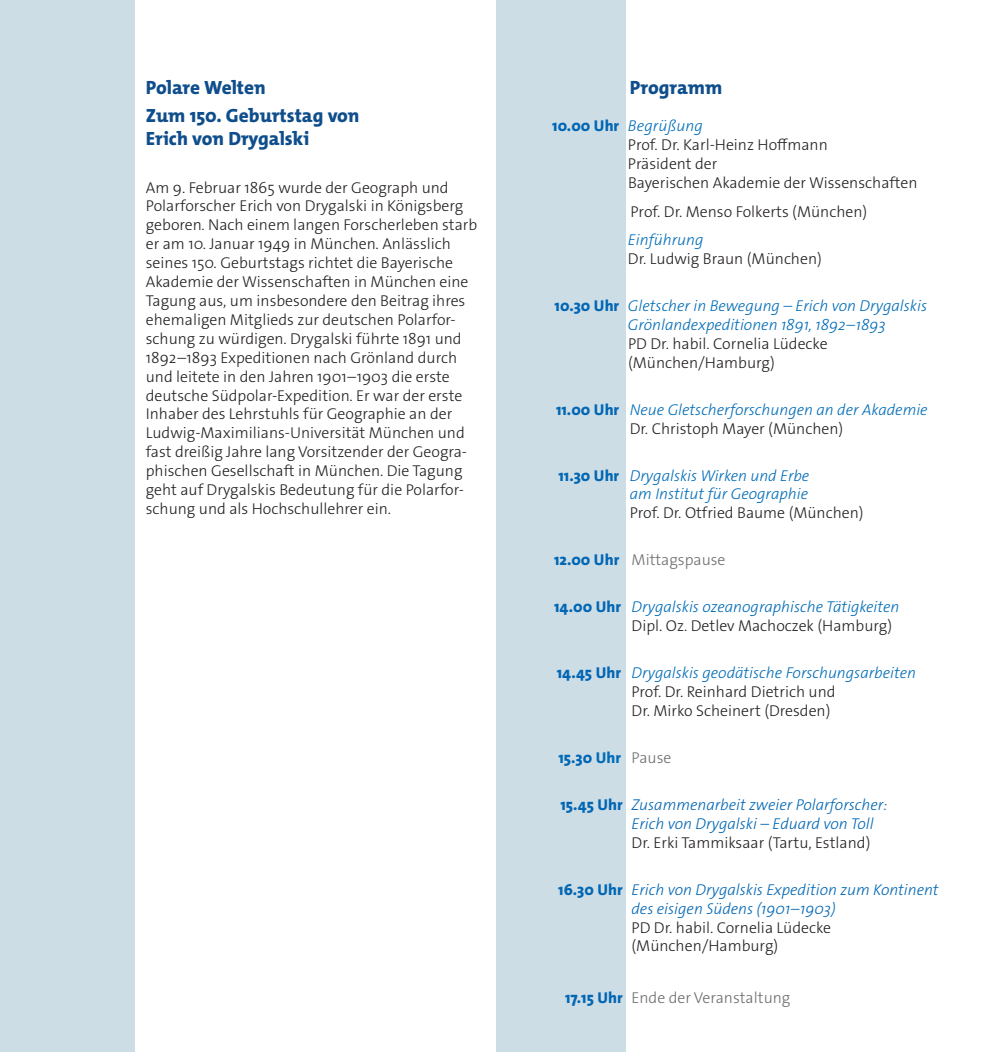
<style>
.page{position:relative;width:993px;height:1052px;background:#fff}
.page>*{position:absolute;margin:0;border:0;box-sizing:border-box;transform-origin:0 0}
.t1{font:800 19.25px/28px "The Mix Os F";color:#0f4e8c}
.t2{font:300 15.75px/18.9px "The Sans Os F";color:#231f20}
.t3{font:italic 300 15.75px/18.9px "The Sans Os F";color:#006cb7}
.t4{font:italic 300 15.75px/18.9px "The Sans Os F";color:#0166b3}
.t5{font:300 15.75px "The Sans Os F";color:#6c6d70}
.s1{font-weight:800;color:#0166b3}
.s2{font-style:italic;color:#006cb7}
.s3{font-weight:800;font-style:normal;color:#0166b3}
.s4{font-style:normal;color:#231f20}
.s5{font-weight:800;color:#006cb7}
.s6{font-weight:800;font-style:normal}
</style>
<div class="page">
<div style="left:0;top:0;width:134px;height:1052px;background:#cddde6"></div>
<div style="left:496px;top:0;width:129px;height:1052px;background:#cddde6"></div>
<p class="t1" style="left:146px;top:73px;width:215px">Polare Welten<br>Zum 150. Geburtstag von</p>
<p class="t1" style="left:146px;top:124px;width:165px">Erich von Drygalski</p>
<p class="t2" style="left:146px;top:178px;width:333px">Am 9. Februar 1865 wurde der Geograph und Polarforscher Erich von Drygalski in Königsberg geboren. Nach einem langen Forscherleben starb er am 10. Januar 1949 in München. Anlässlich seines 150. Geburtstags richtet die Bayerische Akademie der Wissenschaften in München eine Tagung aus, um insbesondere den Beitrag ihres ehemaligen Mitglieds zur deutschen Polarfor&shy;schung zu würdigen. Drygalski führte 1891 und 1892–1893 Expeditionen nach Grönland durch und leitete in den Jahren 1901–1903 die erste deutsche Südpolar-Expedition. Er war der erste Inhaber des Lehrstuhls für Geographie an der Ludwig-Maximilians-Universität München und fast dreißig Jahre lang Vorsitzender der Geogra&shy;phischen Gesellschaft in München. Die Tagung geht auf Drygalskis Bedeutung für die Polarfor&shy;schung und als Hochschullehrer ein.</p>
<p class="t1" style="left:629px;top:73px;width:94px">Programm</p>
<p class="t2" style="left:627px;top:117px;width:291px;text-indent:-76px"><span class="s1">10.00 Uhr</span> <span class="s2">Begrüßung<br></span>Prof. Dr. Karl-Heinz Hoffmann<br>Präsident der<br>Bayerischen Akademie der Wissenschaften</p>
<p class="t2" style="left:630px;top:202px;width:238px">Prof. Dr. Menso Folkerts (München)</p>
<p class="t3" style="left:627px;top:230px;width:77px">Einführung</p>
<p class="t2" style="left:627px;top:249px;width:195px">Dr. Ludwig Braun (München)</p>
<p class="t3" style="left:627px;top:296px;width:300px;text-indent:-73px"><span class="s3">10.30 Uhr</span> Gletscher in Bewegung – Erich von Drygalskis<br>Grönlandexpeditionen 1891, 1892–1893</p>
<p class="t2" style="left:627px;top:334px;width:201px">PD Dr. habil. Cornelia Lüdecke (München/Hamburg)</p>
<p class="t3" style="left:629px;top:400px;width:299px;text-indent:-74px"><span class="s3">11.00 Uhr</span> Neue Gletscherforschungen an der Akademie<br><span class="s4">Dr. Christoph Mayer (München)</span></p>
<p class="t3" style="left:558px;top:466px;width:252px;text-align:right"><span class="s3">11.30 Uhr</span> Drygalskis Wirken und Erbe am Institut für Geographie</p>
<p class="t2" style="left:629px;top:504px;width:235px">Prof. Dr. Otfried Baume (München)</p>
<p class="t5" style="left:554px;top:550px;width:173px"><span class="s1">12.00 Uhr</span> Mittagspause</p>
<p class="t3" style="left:631px;top:598px;width:269px;text-indent:-77px"><span class="s3">14.00 Uhr</span> Drygalskis ozeanographische Tätigkeiten<br><span class="s4">Dipl. Oz. Detlev Machoczek (Hamburg)</span></p>
<p class="t2" style="left:631px;top:663px;width:286px;text-indent:-75px"><span class="s1">14.45 Uhr</span> <span class="s2">Drygalskis geodätische Forschungsarbeiten<br></span>Prof. Dr. Reinhard Dietrich und<br>Dr. Mirko Scheinert (Dresden)</p>
<p class="t5" style="left:558px;top:747px;width:115px"><span class="s5">1</span><span class="s1">5.30</span> <span class="s5">Uhr</span> Pause</p>
<p class="t4" style="left:631px;top:795px;width:257px;text-indent:-71px"><span class="s6">15.45 Uhr</span> Zusammenarbeit zweier Polarforscher:<br>Erich von Drygalski – Eduard von Toll</p>
<p class="t2" style="left:631px;top:833px;width:240px">Dr. Erki Tammiksaar (Tartu, Estland)</p>
<p class="t4" style="left:631px;top:880px;width:308px;text-indent:-73px"><span class="s6">16.30 Uhr</span> Erich von Drygalskis Expedition zum Kontinent des eisigen Südens (1901–1903)</p>
<p class="t2" style="left:631px;top:918px;width:201px">PD Dr. habil. Cornelia Lüdecke (München/Hamburg)</p>
<p class="t5" style="left:565px;top:987px;width:227px"><span class="s1">17.15 Uhr</span> Ende der Veranstaltung</p>
</div>
